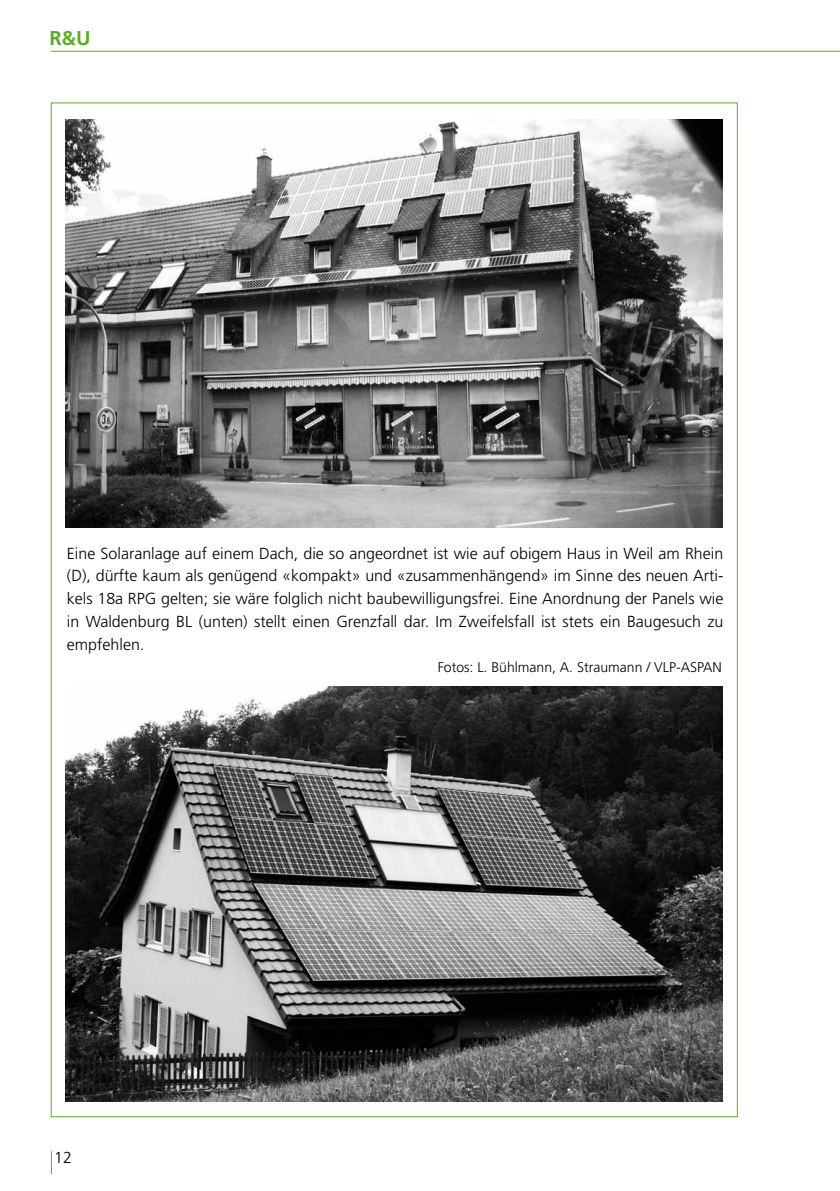
<style>
.page{position:relative;width:840px;height:1191px;background:#fff}
.page>*{position:absolute;margin:0;border:0;box-sizing:border-box;transform-origin:0 0}
.t1{font:700 20px "Frutiger LT Std";color:#5bac26}
.Fliesstext{font:300 16px/22.6px "Frutiger LT Std";color:#000;text-align:justify}
.Fliesstext-2{font:300 14px "Frutiger LT Std";color:#000}
</style>
<div class="page">
<hr style="left:51px;top:51px;width:788px;height:1px;background:#5bac26">
<svg style="left:51px;top:1151px;width:1px;height:23px"></svg>
<img style="left:66px;top:119px;width:656px;height:408px">
<img style="left:66px;top:686px;width:656px;height:415px">
<p class="t1" style="left:49px;top:27px;width:43px">R&amp;U</p>
<p class="Fliesstext" style="left:67px;top:542px;width:657px">Eine Solaranlage auf einem Dach, die so angeordnet ist wie auf obigem Haus in Weil am Rhein (D), dürfte kaum als genügend «kompakt» und «zusammenhängend» im Sinne des neuen Arti&shy;kels 18a RPG gelten; sie wäre folglich nicht baubewilligungsfrei. Eine Anordnung der Panels wie in Waldenburg BL (unten) stellt einen Grenzfall dar. Im Zweifelsfall ist stets ein Baugesuch zu empfehlen.</p>
<p class="Fliesstext-2" style="left:437px;top:659px;width:285px">Fotos: L. Bühlmann, A. Straumann / VLP-ASPAN</p>
<p class="Fliesstext" style="left:54px;top:1146px;width:19px">12</p>
</div>
